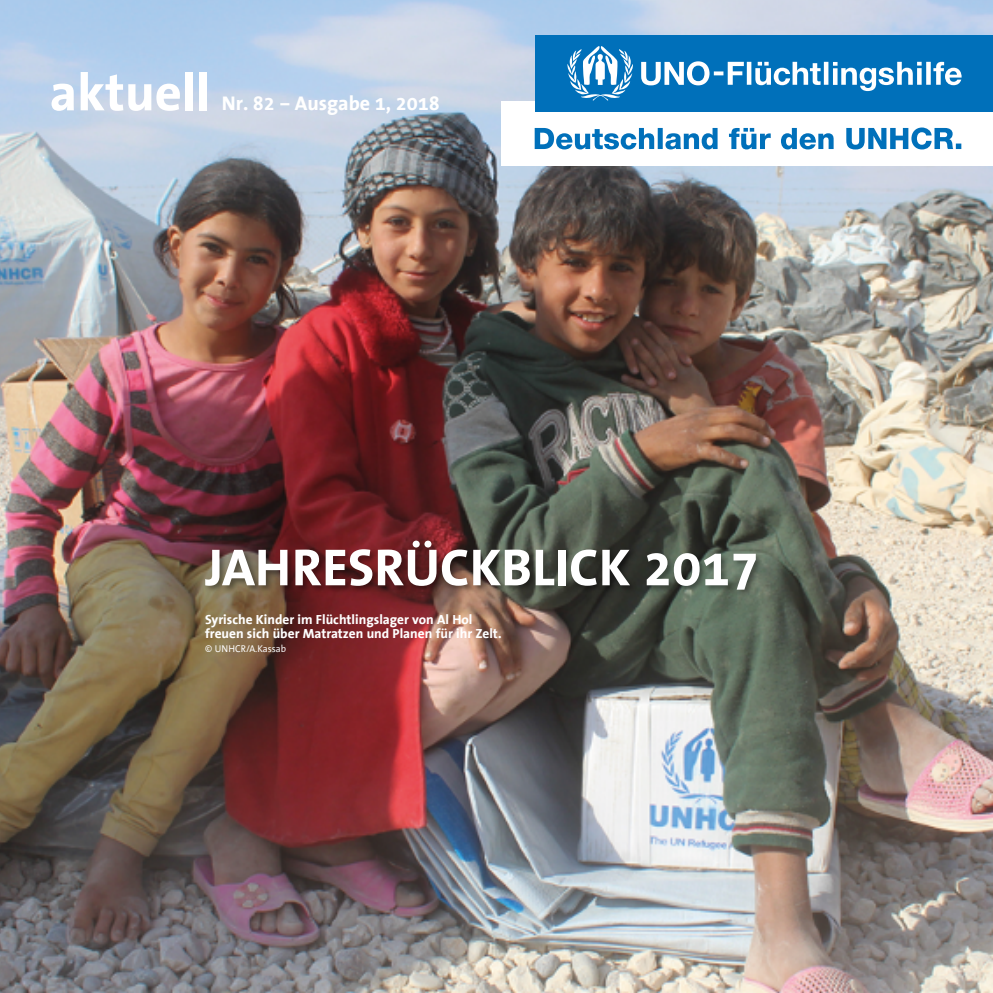
<style>
.page{position:relative;width:993px;height:993px;background:#fff}
.page>*{position:absolute;margin:0;border:0;box-sizing:border-box;transform-origin:0 0}
.t1{font:700 52.5px "The Sans Office";color:#fff}
.t2{font:700 19.95px "The Sans Office";color:#fff}
.Einleitung{font:700 13.3px/14.2px "The Sans Office";color:#fff}
.Einleitung-2{font:9.97px "The Sans Office";color:#fff;scale:.95 1}
</style>
<div class="page">
<img style="left:0;top:0;width:992px;height:992px">
<div style="left:205px;top:539px;width:558px;height:57px;background:#000;opacity:.4"></div>
<img style="left:0;top:0;width:1px;height:313px">
<div style="left:501px;top:101px;width:491px;height:64px;background:#fff"></div>
<svg style="left:534px;top:127px;width:428px;height:22px"></svg>
<div style="left:534px;top:35px;width:458px;height:76px;background:#0070ba"></div>
<svg style="left:567px;top:46px;width:395px;height:55px"></svg>
<p class="t1" style="left:50px;top:65px;width:162px">aktuell</p>
<p class="t2" style="left:222px;top:93px;width:219px">Nr. 82 – Ausgabe 1, 2018</p>
<p class="t1" style="left:205px;top:540px;width:555px">JAHRESRÜCKBLICK 2017</p>
<p class="Einleitung" style="left:205px;top:612px;width:298px">Syrische Kinder im Flüchtlingslager von Al Hol freuen sich über Matratzen und Planen für ihr Zelt.</p>
<p class="Einleitung-2" style="left:205px;top:643px;width:87px">© UNHCR/A.Kassab</p>
</div>
